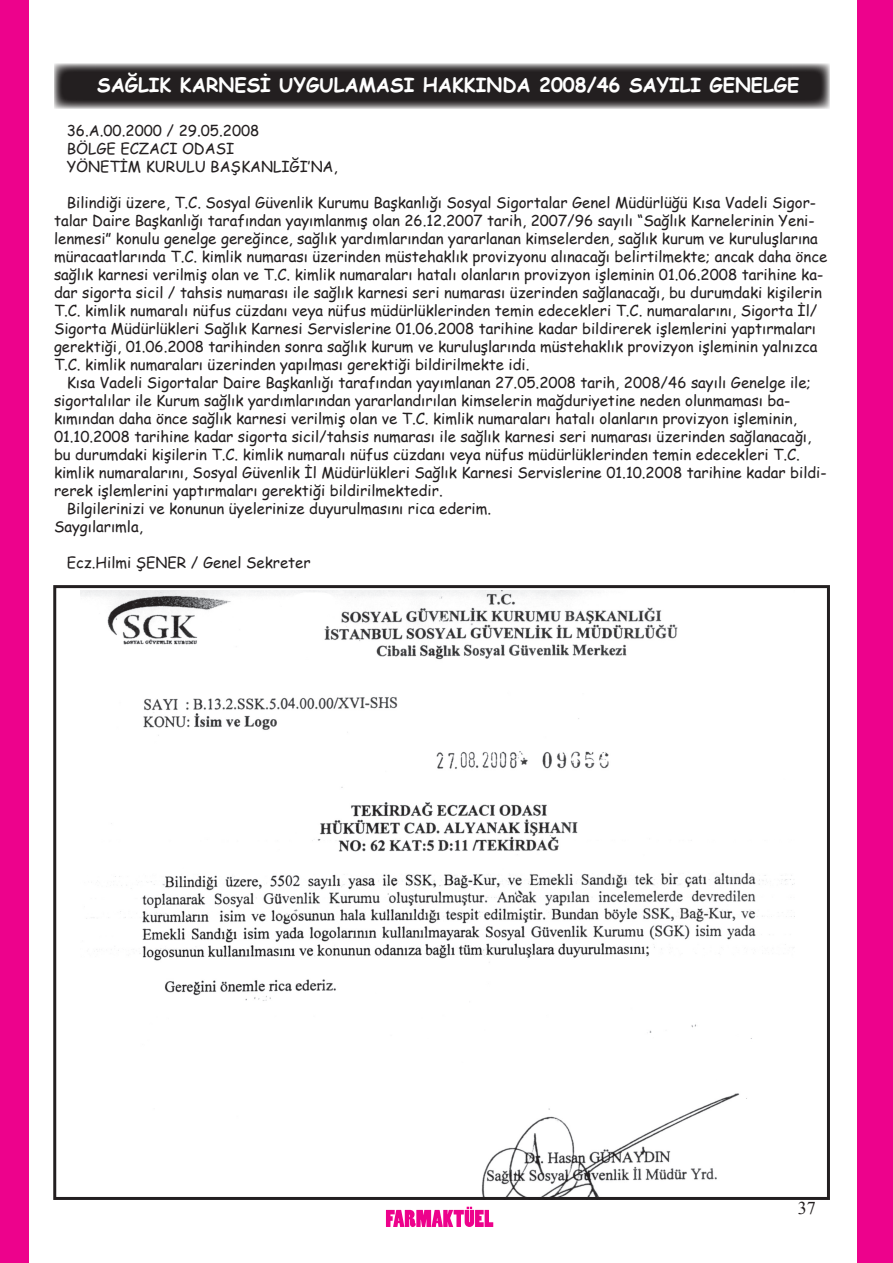
<style>
.page{position:relative;width:893px;height:1263px;background:#ed028c}
.page>*{position:absolute;margin:0;border:0;box-sizing:border-box;transform-origin:0 0}
.t1{font:700 19.5px "Comic Sans MS";color:#fff}
.t2{font:18px "Times New Roman";color:#231f20}
.t3{font:15px/18px "Comic Sans MS";color:#231f20}
</style>
<div class="page">
<div style="left:29px;top:0;width:828px;height:1263px;background:#fff"></div>
<svg style="left:386px;top:1207px;width:107px;height:20px"></svg>
<svg style="left:54px;top:64px;width:775px;height:45px;fill:#231f20"></svg>
<img style="left:81px;top:590px;width:712px;height:606px">
<div style="left:53px;top:585px;width:777px;height:615px;border:3px solid #231f20"></div>
<h1 class="t1" style="left:97px;top:71px;width:704px">SAĞLIK KARNESİ UYGULAMASI HAKKINDA 2008/46 SAYILI GENELGE</h1>
<p class="t3" style="left:67px;top:121px;width:272px">36.A.00.2000 / 29.05.2008<br>BÖLGE ECZACI ODASI<br>YÖNETİM KURULU BAŞKANLIĞI’NA,</p>
<p class="t3" style="left:54px;top:193px;width:775px;text-indent:13px">Bilindiği üzere, T.C. Sosyal Güvenlik Kurumu Başkanlığı Sosyal Sigortalar Genel Müdürlüğü Kısa Vadeli Sigor&shy;talar Daire Başkanlığı tarafından yayımlanmış olan 26.12.2007 tarih, 2007/96 sayılı “Sağlık Karnelerinin Yeni&shy;lenmesi” konulu genelge gereğince, sağlık yardımlarından yararlanan kimselerden, sağlık kurum ve kuruluşlarına müracaatlarında T.C. kimlik numarası üzerinden müstehaklık provizyonu alınacağı belirtilmekte; ancak daha önce sağlık karnesi verilmiş olan ve T.C. kimlik numaraları hatalı olanların provizyon işleminin 01.06.2008 tarihine ka&shy;dar sigorta sicil / tahsis numarası ile sağlık karnesi seri numarası üzerinden sağlanacağı, bu durumdaki kişilerin T.C. kimlik numaralı nüfus cüzdanı veya nüfus müdürlüklerinden temin edecekleri T.C. numaralarını, Sigorta İl/ Sigorta Müdürlükleri Sağlık Karnesi Servislerine 01.06.2008 tarihine kadar bildirerek işlemlerini yaptırmaları gerektiği, 01.06.2008 tarihinden sonra sağlık kurum ve kuruluşlarında müstehaklık provizyon işleminin yalnızca T.C. kimlik numaraları üzerinden yapılması gerektiği bildirilmekte idi.</p>
<p class="t3" style="left:67px;top:373px;width:746px">Kısa Vadeli Sigortalar Daire Başkanlığı tarafından yayımlanan 27.05.2008 tarih, 2008/46 sayılı Genelge ile;</p>
<p class="t3" style="left:54px;top:391px;width:738px">sigortalılar ile Kurum sağlık yardımlarından yararlandırılan kimselerin mağduriyetine neden olunmaması ba-</p>
<p class="t3" style="left:54px;top:409px;width:744px">kımından daha önce sağlık karnesi verilmiş olan ve T.C. kimlik numaraları hatalı olanların provizyon işleminin,</p>
<p class="t3" style="left:54px;top:427px;width:759px">01.10.2008 tarihine kadar sigorta sicil/tahsis numarası ile sağlık karnesi seri numarası üzerinden sağlanacağı,</p>
<p class="t3" style="left:54px;top:445px;width:747px">bu durumdaki kişilerin T.C. kimlik numaralı nüfus cüzdanı veya nüfus müdürlüklerinden temin edecekleri T.C.</p>
<p class="t3" style="left:54px;top:463px;width:774px">kimlik numaralarını, Sosyal Güvenlik İl Müdürlükleri Sağlık Karnesi Servislerine 01.10.2008 tarihine kadar bildi-</p>
<p class="t3" style="left:54px;top:481px;width:390px">rerek işlemlerini yaptırmaları gerektiği bildirilmektedir.</p>
<p class="t3" style="left:67px;top:499px;width:426px">Bilgilerinizi ve konunun üyelerinize duyurulmasını rica ederim.</p>
<p class="t3" style="left:54px;top:517px;width:90px">Saygılarımla,</p>
<p class="t3" style="left:67px;top:553px;width:245px">Ecz.Hilmi ŞENER / Genel Sekreter</p>
<p class="t2" style="left:798px;top:1196px;width:19px">37</p>
</div>
